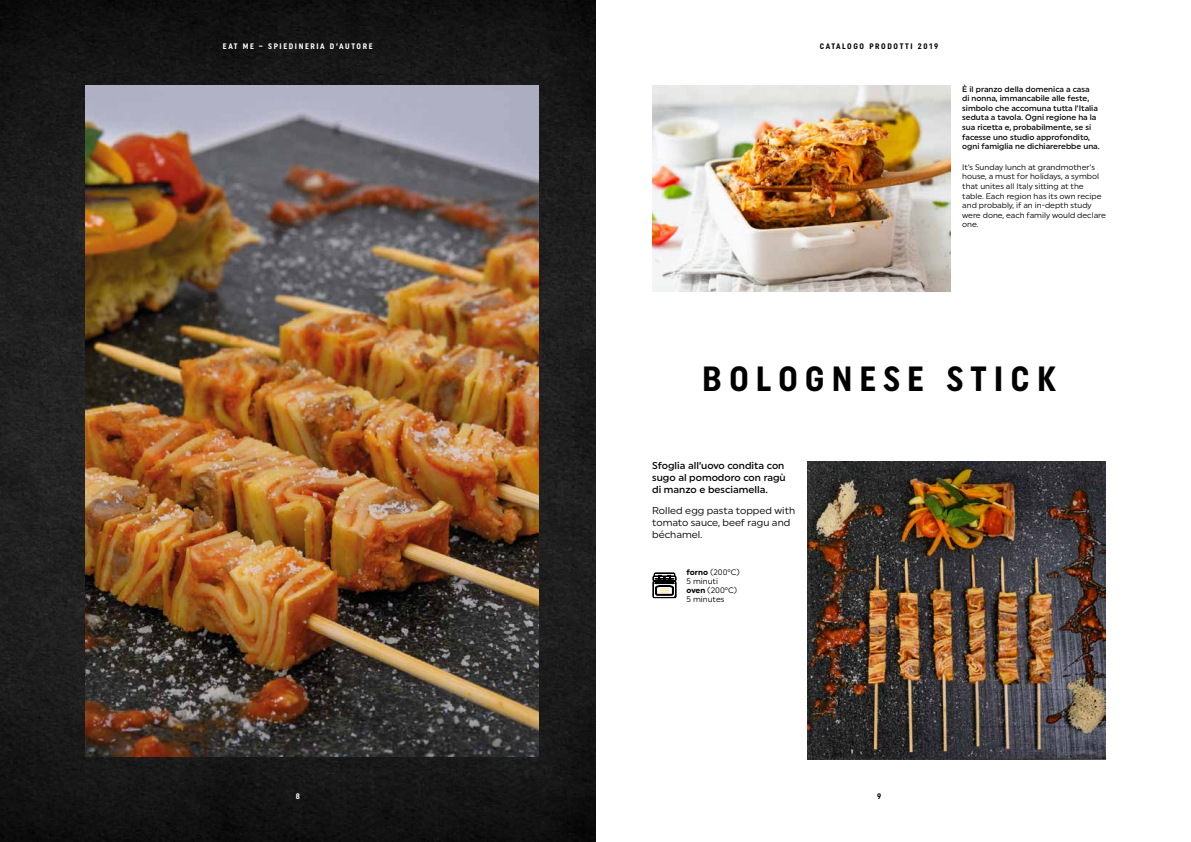
<style>
.page{position:relative;width:1191px;height:842px;background:#fff}
.page>*{position:absolute;margin:0;border:0;box-sizing:border-box;transform-origin:0 0}
.t1{font:700 35px "Uniform Condensed";letter-spacing:.2em;color:#000}
.t2{font:500 10px/12px "Uniform";color:#000}
.t3{font:10px/12px "Uniform";color:#000}
.t4{font:8px/9.6px "Uniform";color:#000}
.t5{font:500 8px/9.6px "Uniform";color:#000}
.t6{font:700 8px "Uniform Condensed";letter-spacing:.2em;color:#fff}
.t7{font:700 8px "Uniform Condensed";letter-spacing:.2em;color:#000}
.s1{font-weight:700}
</style>
<div class="page">
<img style="left:0;top:0;width:595px;height:842px">
<img style="left:85px;top:85px;width:454px;height:672px">
<img style="left:807px;top:461px;width:299px;height:299px">
<img style="left:652px;top:85px;width:299px;height:206px">
<svg style="left:653px;top:573px;width:23px;height:25px"></svg>
<p class="t6" style="left:223px;top:41px;width:151px">EAT ME – SPIEDINERIA D’AUTORE</p>
<p class="t6" style="left:296px;top:792px;width:6px">8</p>
<p class="t7" style="left:820px;top:41px;width:120px">CATALOGO PRODOTTI 2019</p>
<p class="t5" style="left:962px;top:84px;width:139px">È il pranzo della domenica a casa<br>di nonna, immancabile alle feste, simbolo che accomuna tutta l’Italia seduta a tavola. Ogni regione ha la sua ricetta e, probabilmente, se si facesse uno studio approfondito, ogni famiglia ne dichiarerebbe una.</p>
<p class="t4" style="left:962px;top:162px;width:145px">It’s Sunday lunch at grandmother’s house, a must for holidays, a symbol that unites all Italy sitting at the table. Each region has its own recipe and probably, if an in-depth study were done, each family would declare one.</p>
<h1 class="t1" style="left:702px;top:357px;width:355px">BOLOGNESE STICK</h1>
<p class="t2" style="left:652px;top:460px;width:135px">Sfoglia all’uovo condita con sugo al pomodoro con ragù di manzo e besciamella.</p>
<p class="t3" style="left:652px;top:504px;width:144px">Rolled egg pasta topped with tomato sauce, beef ragu and béchamel.</p>
<p class="t4" style="left:686px;top:568px;width:55px;line-height:9px"><span class="s1">forno</span> (200°C)<br>5 minuti<br><span class="s1">oven</span> (200°C)<br>5 minutes</p>
<p class="t7" style="left:877px;top:792px;width:6px">9</p>
</div>
